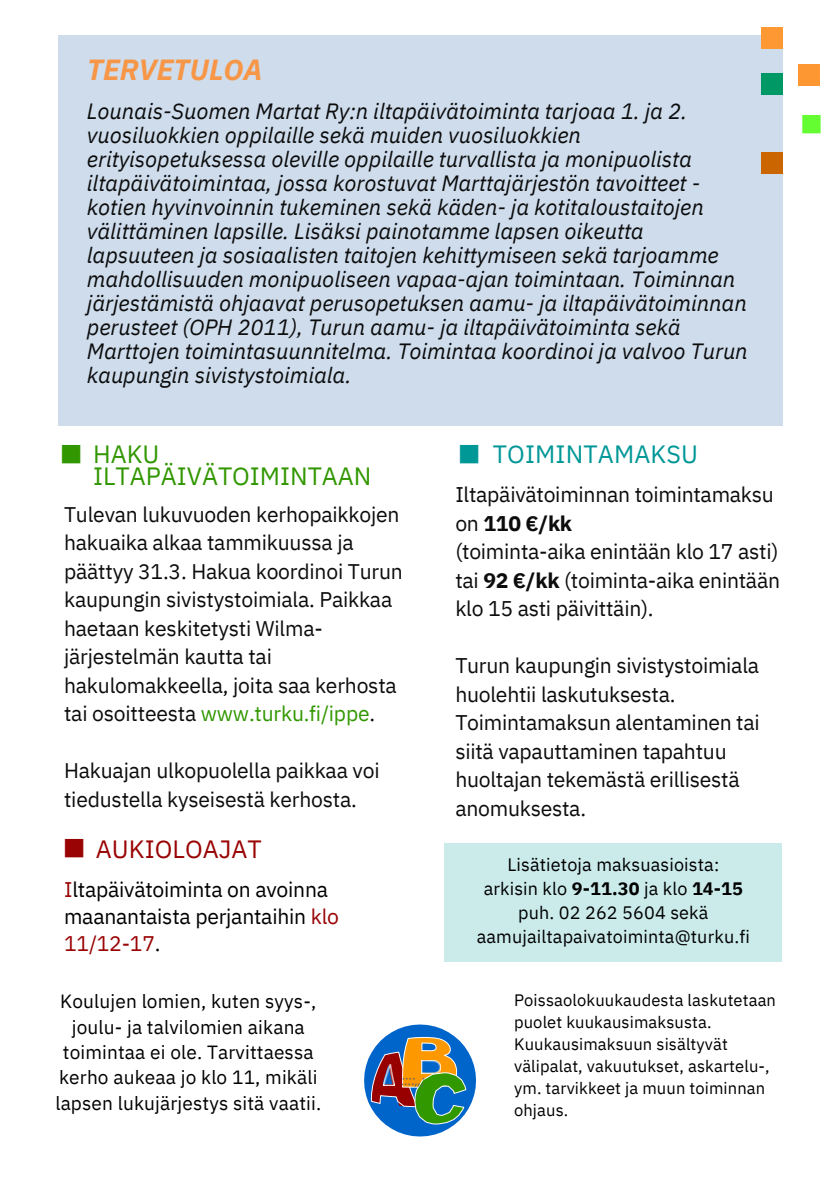
<style>
.page{position:relative;width:839px;height:1191px;background:#fff}
.page>*{position:absolute;margin:0;border:0;box-sizing:border-box;transform-origin:0 0}
.t1{font:54.6px "Montserrat";color:#fd9731}
.t2{font:47px "Montserrat";color:#319700}
.t3{font:47px "Montserrat";color:#990303}
.t4{font:47px "Montserrat";color:#009797}
.t5{font:47px "Montserrat";color:#64fd31}
.t6{font:italic 700 29px "IBM Plex Sans";letter-spacing:-.01em;color:#f79646}
.t7{font:25px/22.4px "IBM Plex Sans";color:#319700}
.t8{font:25px "IBM Plex Sans";letter-spacing:.005em;color:#009797}
.t9{font:25px "IBM Plex Sans";color:#990303}
.t10{font:italic 22px/24px "IBM Plex Sans";letter-spacing:-.005em;color:#0c0c0c}
.t11{font:21.2px/28.4px "IBM Plex Sans";letter-spacing:-.01em;color:#0c0c0c}
.t12{font:21.2px/27px "IBM Plex Sans";letter-spacing:-.01em;color:#000}
.t13{font:19px/25.4px "IBM Plex Sans";letter-spacing:.005em;color:#000;text-align:center}
.t14{font:18px/24px "IBM Plex Sans";letter-spacing:.005em;color:#000;text-align:center}
.t15{font:16.6px/22px "IBM Plex Sans";letter-spacing:.005em;color:#000}
.t16{font:italic 13px "Open Sans";color:#646464}
.s1{font-weight:700}
.s2{color:#319700}
.s3{color:#990303}
</style>
<div class="page">
<div style="left:58px;top:35px;width:724px;height:390px;background:#cedcec"></div>
<div style="left:760px;top:73px;width:22px;height:22px;background:#009865"></div>
<div style="left:760px;top:27px;width:22px;height:21px;background:#fe9832"></div>
<div style="left:760px;top:153px;width:22px;height:21px;background:#cb6500"></div>
<svg style="left:364px;top:1024px;width:112px;height:113px"></svg>
<div style="left:444px;top:843px;width:337px;height:119px;background:#cbeaea"></div>
<h3 class="t6" style="left:87px;top:50px;width:177px">TERVETULOA</h3>
<h3 class="t10" style="left:87px;top:99px;width:662px">Lounais-Suomen Martat Ry:n iltapäivätoiminta tarjoaa 1. ja 2. vuosiluokkien oppilaille sekä muiden vuosiluokkien erityisopetuksessa oleville oppilaille turvallista ja monipuolista iltapäivätoimintaa, jossa korostuvat Marttajärjestön tavoitteet - kotien hyvinvoinnin tukeminen sekä käden- ja kotitaloustaitojen välittäminen lapsille. Lisäksi painotamme lapsen oikeutta lapsuuteen ja sosiaalisten taitojen kehittymiseen sekä tarjoamme mahdollisuuden monipuoliseen vapaa-ajan toimintaan. Toiminnan järjestämistä ohjaavat perusopetuksen aamu- ja iltapäivätoiminnan perusteet (OPH 2011), Turun aamu- ja iltapäivätoiminta sekä Marttojen toimintasuunnitelma. Toimintaa koordinoi ja valvoo Turun kaupungin sivistystoimiala.</h3>
<h2 class="t1" style="left:792px;top:36px;width:34px">■</h2>
<h3 class="t5" style="left:797px;top:92px;width:30px">■</h3>
<p class="t7" style="left:93px;top:442px;width:280px">HAKU<br>ILTAPÄIVÄTOIMINTAAN</p>
<h2 class="t8" style="left:493px;top:437px;width:207px">TOIMINTAMAKSU</h2>
<h2 class="t4" style="left:455px;top:422px;width:30px">■</h2>
<p class="t2" style="left:57px;top:422px;width:30px">■</p>
<p class="t11" style="left:455px;top:480px;width:326px">Iltapäivätoiminnan toimintamaksu on <span class="s1">110 €/kk<br></span>(toiminta-aika enintään klo 17 asti) tai <span class="s1">92 €/kk</span> (toiminta-aika enintään klo 15 asti päivittäin).</p>
<p class="t11" style="left:455px;top:651px;width:306px">Turun kaupungin sivistystoimiala huolehtii laskutuksesta.<br>Toimintamaksun alentaminen tai siitä vapauttaminen tapahtuu huoltajan tekemästä erillisestä anomuksesta.</p>
<h4 class="t11" style="left:64px;top:500px;width:340px">Tulevan lukuvuoden kerhopaikkojen hakuaika alkaa tammikuussa ja päättyy 31.3. Hakua koordinoi Turun kaupungin sivistystoimiala. Paikkaa haetaan keskitetysti Wilma&shy;järjestelmän kautta tai hakulomakkeella, joita saa kerhosta tai osoitteesta <span class="s2">www.turku.fi/ippe</span>.</h4>
<h3 class="t11" style="left:64px;top:756px;width:317px">Hakuajan ulkopuolella paikkaa voi tiedustella kyseisestä kerhosta.</h3>
<p class="t3" style="left:60px;top:815px;width:30px">■</p>
<h3 class="t9" style="left:96px;top:832px;width:167px">AUKIOLOAJAT</h3>
<p class="t12" style="left:64px;top:875px;width:276px"><span class="s3">I</span>ltapäivätoiminta on avoinna maanantaista perjantaihin <span class="s3">klo<br>11/12-17</span>.</p>
<p class="t13" style="left:55px;top:988px;width:267px">Koulujen lomien, kuten syys-, joulu- ja talvilomien aikana toimintaa ei ole. Tarvittaessa kerho aukeaa jo klo 11, mikäli lapsen lukujärjestys sitä vaatii.</p>
<p class="t16" style="left:401px;top:1071px;width:25px">::::,,;</p>
<p class="t14" style="left:477px;top:852px;width:274px">Lisätietoja maksuasioista:<br>arkisin klo <span class="s1">9-11.30</span> ja klo <span class="s1">14-15 </span>puh. 02 262 5604 sekä aamujailtapaivatoiminta@turku.fi</p>
<h4 class="t15" style="left:514px;top:989px;width:263px">Poissaolokuukaudesta laskutetaan puolet kuukausimaksusta.<br>Kuukausimaksuun sisältyvät välipalat, vakuutukset, askartelu-, ym. tarvikkeet ja muun toiminnan ohjaus.</h4>
</div>
